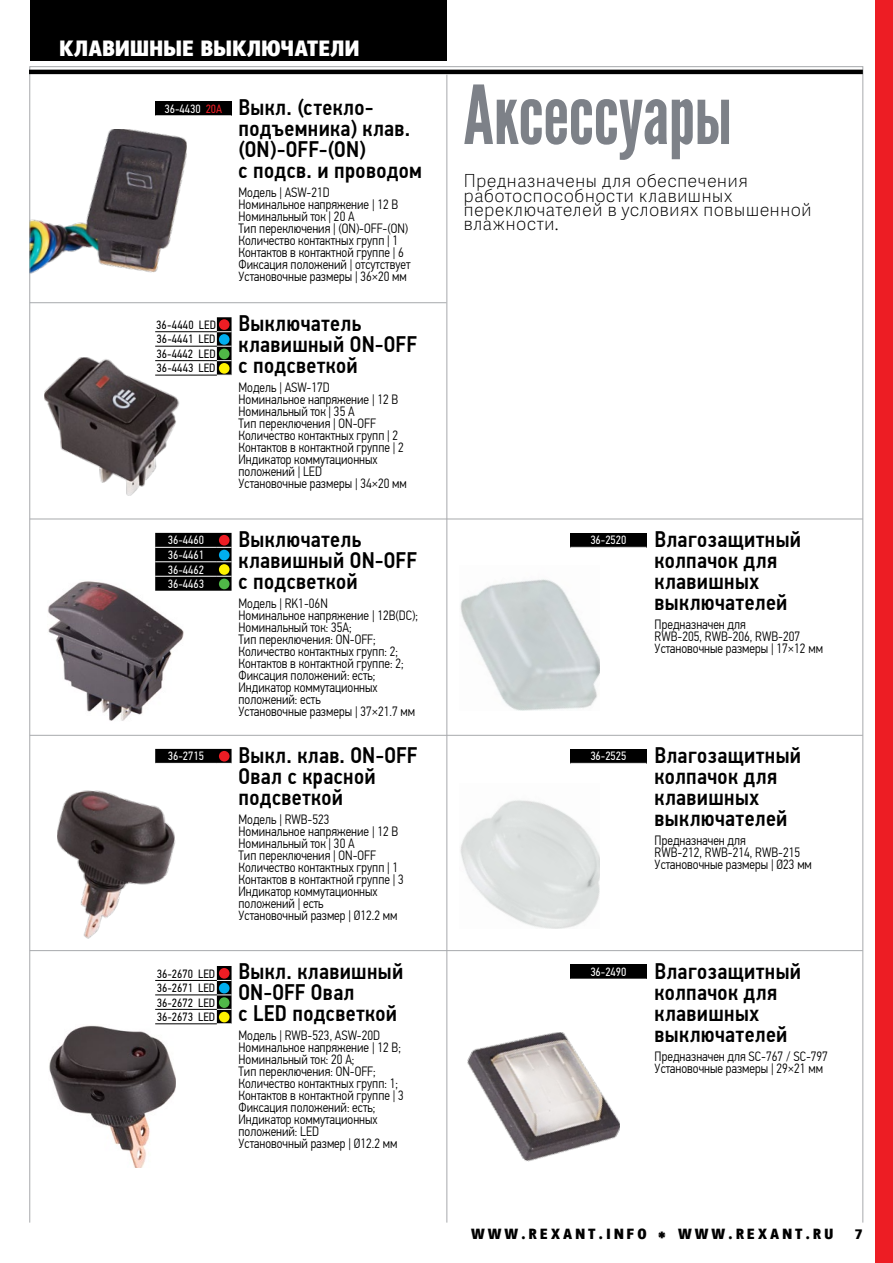
<style>
.page{position:relative;width:893px;height:1263px;background:#fff}
.page>*{position:absolute;margin:0;border:0;box-sizing:border-box;transform-origin:0 0}
.t1{font:81px "League Gothic";letter-spacing:-.005em;color:#7d8188}
.t2{font:500 22.5px/21px "PF Din Text Cond Pro";letter-spacing:.015em;color:#000}
.t3{font:18px/14.4px "Adelle Sans PE Th";letter-spacing:.01em;color:#000}
.t4{font:300 13.5px/12px "PF Din Text Cond Pro";color:#000}
.t5{font:12px/14.5px "PF Din Text Cond Pro";color:#000;text-align:justify}
.t6{font:12px/14.5px "PF Din Text Cond Pro";color:#fff;text-align:justify}
.s1{color:#ed1d24}
</style>
<div class="page">
<img style="left:460px;top:579px;width:140px;height:131px">
<img style="left:31px;top:129px;width:155px;height:145px">
<img style="left:48px;top:581px;width:136px;height:140px">
<img style="left:460px;top:800px;width:140px;height:128px">
<img style="left:49px;top:1025px;width:127px;height:143px">
<img style="left:468px;top:1032px;width:151px;height:130px">
<img style="left:45px;top:357px;width:134px;height:139px">
<img style="left:57px;top:791px;width:118px;height:147px">
<div style="left:570px;top:965px;width:77px;height:14px;background:#000"></div>
<div style="left:570px;top:749px;width:77px;height:14px;background:#000"></div>
<div style="left:570px;top:533px;width:77px;height:14px;background:#000"></div>
<div style="left:155px;top:101px;width:77px;height:15px;background:#000"></div>
<hr style="left:155px;top:115px;width:77px;height:1px;background:#fff">
<svg style="left:155px;top:749px;width:77px;height:15px"></svg>
<div style="left:219px;top:751px;width:11px;height:10px;background:#ed1d24;border-radius:50%"></div>
<svg style="left:155px;top:533px;width:77px;height:58px;background:#121212"></svg>
<div style="left:219px;top:535px;width:11px;height:10px;background:#ed1d24;border-radius:50%"></div>
<div style="left:219px;top:550px;width:11px;height:10px;background:#00aeef;border-radius:50%"></div>
<div style="left:219px;top:564px;width:11px;height:11px;background:#fff200;border-radius:50%"></div>
<div style="left:219px;top:579px;width:11px;height:10px;background:#50b848;border-radius:50%"></div>
<svg style="left:155px;top:966px;width:77px;height:58px"></svg>
<hr style="left:155px;top:980px;width:62px;height:1px;background:#000">
<hr style="left:155px;top:994px;width:62px;height:1px;background:#000">
<hr style="left:155px;top:1009px;width:62px;height:1px;background:#000">
<hr style="left:155px;top:1023px;width:62px;height:1px;background:#000">
<div style="left:219px;top:968px;width:11px;height:11px;background:#ed1d24;border-radius:50%"></div>
<div style="left:219px;top:983px;width:11px;height:10px;background:#00aeef;border-radius:50%"></div>
<div style="left:219px;top:997px;width:11px;height:11px;background:#50b848;border-radius:50%"></div>
<div style="left:219px;top:1012px;width:11px;height:10px;background:#fff200;border-radius:50%"></div>
<svg style="left:155px;top:317px;width:77px;height:59px"></svg>
<hr style="left:155px;top:331px;width:62px;height:1px;background:#000">
<hr style="left:155px;top:346px;width:62px;height:1px;background:#000">
<hr style="left:155px;top:360px;width:62px;height:1px;background:#000">
<hr style="left:155px;top:375px;width:62px;height:1px;background:#000">
<div style="left:219px;top:319px;width:11px;height:11px;background:#ed1d24;border-radius:50%"></div>
<div style="left:219px;top:334px;width:11px;height:11px;background:#00aeef;border-radius:50%"></div>
<div style="left:219px;top:349px;width:11px;height:10px;background:#50b848;border-radius:50%"></div>
<div style="left:219px;top:363px;width:11px;height:11px;background:#fff200;border-radius:50%"></div>
<hr style="left:446px;top:75px;width:1px;height:1147px;background:#a7a9ac">
<hr style="left:30px;top:302px;width:416px;height:1px;background:#a7a9ac">
<hr style="left:30px;top:519px;width:833px;height:1px;background:#a7a9ac">
<hr style="left:30px;top:735px;width:833px;height:1px;background:#a7a9ac">
<hr style="left:30px;top:950px;width:833px;height:1px;background:#a7a9ac">
<div style="left:30px;top:0;width:416px;height:60px;background:#000"></div>
<hr style="left:29px;top:70px;width:834px;height:4px;background:#000">
<div style="left:876px;top:0;width:17px;height:1263px;background:#ed1d24"></div>
<p class="t6" style="left:165px;top:101px;width:59px">36-4430 <span class="s1">20А</span></p>
<p class="t5" style="left:156px;top:317px;width:61px">36-4440 LED 36-4441 LED 36-4442 LED 36-4443 LED</p>
<h2 class="t2" style="left:239px;top:97px;width:185px">Выкл. (стекло&shy;подъемника) клав. (ON)-OFF-(ON)<br>с подсв. и проводом</h2>
<p class="t4" style="left:239px;top:186px;width:174px">Модель | ASW‑21D<br>Номинальное напряжение | 12 В<br>Номинальный ток | 20 A<br>Тип переключения | (ON)-OFF-(ON)<br>Количество контактных групп | 1<br>Контактов в контактной группе | 6<br>Фиксация положений | отсутствует<br>Установочные размеры | 36×20 мм</p>
<h2 class="t2" style="left:239px;top:313px;width:180px">Выключатель клавишный ON-OFF с подсветкой</h2>
<p class="t4" style="left:239px;top:381px;width:170px">Модель | ASW‑17D<br>Номинальное напряжение | 12 В<br>Номинальный ток | 35 A<br>Тип переключения | ON-OFF<br>Количество контактных групп | 2<br>Контактов в контактной группе | 2<br>Индикатор коммутационных положений | LED<br>Установочные размеры | 34×20 мм</p>
<p class="t6" style="left:168px;top:533px;width:38px">36-4460<br>36-4461<br>36-4462<br>36-4463</p>
<h2 class="t2" style="left:239px;top:529px;width:180px">Выключатель клавишный ON-OFF с подсветкой</h2>
<p class="t4" style="left:239px;top:597px;width:181px">Модель | RK1‑06N<br>Номинальное напряжение | 12В(DC);<br>Номинальный ток: 35A;<br>Тип переключения: ON-OFF;<br>Количество контактных групп: 2;<br>Контактов в контактной группе: 2;<br>Фиксация положений: есть;<br>Индикатор коммутационных положений: есть<br>Установочные размеры | 37×21.7 мм</p>
<p class="t6" style="left:168px;top:749px;width:38px">36-2715</p>
<h2 class="t2" style="left:239px;top:745px;width:180px">Выкл. клав. ON‑OFF<br>Овал с красной подсветкой</h2>
<p class="t4" style="left:239px;top:813px;width:167px">Модель | RWB‑523<br>Номинальное напряжение | 12 В<br>Номинальный ток | 30 А<br>Тип переключения | ON-OFF<br>Количество контактных групп | 1<br>Контактов в контактной группе | 3<br>Индикатор коммутационных положений | есть<br>Установочный размер | Ø12.2 мм</p>
<p class="t5" style="left:157px;top:966px;width:60px">36-2670 LED 36-2671 LED 36-2672 LED 36-2673 LED</p>
<h2 class="t2" style="left:239px;top:961px;width:166px">Выкл. клавишный<br>ON-OFF Овал<br>с LED подсветкой</h2>
<p class="t4" style="left:239px;top:1029px;width:167px">Модель | RWB‑523, ASW-20D<br>Номинальное напряжение | 12 В;<br>Номинальный ток: 20 A;<br>Тип переключения: ON-OFF;<br>Количество контактных групп: 1;<br>Контактов в контактной группе | 3<br>Фиксация положений: есть;<br>Индикатор коммутационных положений: LED<br>Установочный размер | Ø12.2 мм</p>
<h1 class="t1" style="left:463px;top:69px;width:270px">Аксессуары</h1>
<h3 class="t3" style="left:463px;top:173px;width:350px">Предназначены для обеспечения работоспособности клавишных переключателей в условиях повышенной влажности.</h3>
<p class="t6" style="left:590px;top:533px;width:38px">36-2520</p>
<h2 class="t2" style="left:655px;top:529px;width:148px">Влагозащитный колпачок для клавишных выключателей</h2>
<p class="t4" style="left:655px;top:618px;width:170px">Предназначен для<br>RWB-205, RWB-206, RWB-207<br>Установочные размеры | 17×12 мм</p>
<p class="t6" style="left:590px;top:749px;width:38px">36-2525</p>
<h2 class="t2" style="left:655px;top:745px;width:148px">Влагозащитный колпачок для клавишных выключателей</h2>
<p class="t4" style="left:655px;top:834px;width:159px">Предназначен для<br>RWB-212, RWB-214, RWB-215<br>Установочные размеры | Ø23 мм</p>
<p class="t6" style="left:590px;top:965px;width:38px">36-2490</p>
<h2 class="t2" style="left:655px;top:961px;width:148px">Влагозащитный колпачок для клавишных выключателей</h2>
<p class="t4" style="left:655px;top:1050px;width:175px">Предназначен для SC-767 / SC-797<br>Установочные размеры | 29×21 мм</p>
</div>
